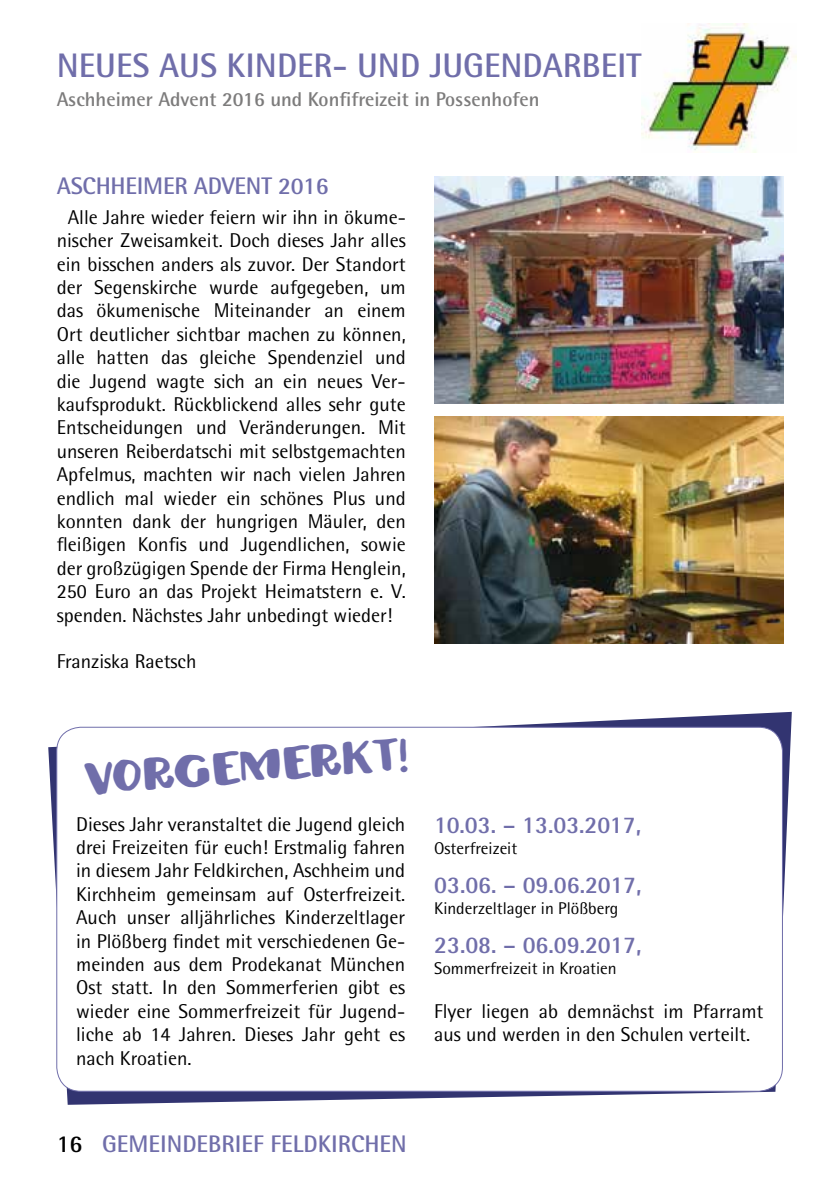
<style>
.page{position:relative;width:840px;height:1191px;background:#fff}
.page>*{position:absolute;margin:0;border:0;box-sizing:border-box;transform-origin:0 0}
.t1{font:38.6px "Carneval Normal";color:#706eaa}
.t2{font:700 34px "Rotis Semi Sans";color:#706eaa}
.t3{font:700 24px "Rotis Semi Sans";color:#706eaa}
.t4{font:20px/23.4px "Rotis Semi Sans";color:#000;text-align:justify}
.t5{font:700 20px "Rotis Semi Sans";color:#7c7b7b}
.t6{font:17px "Rotis Semi Sans";color:#000}
.s1{color:#000}
</style>
<div class="page">
<img style="left:434px;top:176px;width:348px;height:227px">
<img style="left:641px;top:23px;width:154px;height:130px">
<img style="left:434px;top:416px;width:348px;height:228px">
<svg style="left:48px;top:712px;width:743px;height:392px"></svg>
<div style="left:57px;top:727px;width:725px;height:364px;background:#fff;border-radius:24px"></div>
<h2 class="t2" style="left:57px;top:44px;width:586px">NEUES AUS KINDER- UND JUGENDARBEIT</h2>
<p class="t5" style="left:57px;top:87px;width:484px">Aschheimer Advent 2016 und Konfifreizeit in Possenhofen</p>
<p class="t3" style="left:57px;top:171px;width:273px">ASCHHEIMER ADVENT 2016</p>
<p class="t4" style="left:57px;top:205px;width:350px;text-indent:11px">Alle Jahre wieder feiern wir ihn in ökume&shy;nischer Zweisamkeit. Doch dieses Jahr alles ein bisschen anders als zuvor. Der Standort der Segenskirche wurde aufgegeben, um das ökumenische Miteinander an einem Ort deutlicher sichtbar machen zu können, alle hatten das gleiche Spendenziel und die Jugend wagte sich an ein neues Ver&shy;kaufsprodukt. Rückblickend alles sehr gute Entscheidungen und Veränderungen. Mit unseren Reiberdatschi mit selbstgemachten Apfelmus, machten wir nach vielen Jahren endlich mal wieder ein schönes Plus und konnten dank der hungrigen Mäuler, den fleißigen Konfis und Jugendlichen, sowie der großzügigen Spende der Firma Henglein, 250 Euro an das Projekt Heimatstern e. V. spenden. Nächstes Jahr unbedingt wieder!</p>
<p class="t4" style="left:57px;top:650px;width:141px">Franziska Raetsch</p>
<h1 class="t1" style="left:84px;top:756px;width:325px;rotate:-4deg">VORGEMERKT!</h1>
<p class="t4" style="left:76px;top:812px;width:330px">Dieses Jahr veranstaltet die Jugend gleich drei Freizeiten für euch! Erstmalig fahren in diesem Jahr Feldkirchen, Aschheim und Kirchheim gemeinsam auf Osterfreizeit.<br>Auch unser alljährliches Kinderzeltlager in Plößberg findet mit verschiedenen Ge&shy;meinden aus dem Prodekanat München Ost statt. In den Sommerferien gibt es wieder eine Sommerfreizeit für Jugend&shy;liche ab 14 Jahren. Dieses Jahr geht es nach Kroatien.</p>
<p class="t3" style="left:434px;top:810px;width:208px">10.03. – 13.03.2017,</p>
<p class="t6" style="left:434px;top:838px;width:84px">Osterfreizeit</p>
<p class="t3" style="left:434px;top:870px;width:209px">03.06. – 09.06.2017,</p>
<p class="t6" style="left:434px;top:898px;width:185px">Kinderzeltlager in Plößberg</p>
<p class="t3" style="left:434px;top:930px;width:209px">23.08. – 06.09.2017,</p>
<p class="t6" style="left:434px;top:958px;width:184px">Sommerfreizeit in Kroatien</p>
<p class="t4" style="left:434px;top:999px;width:330px">Flyer liegen ab demnächst im Pfarramt aus und werden in den Schulen verteilt.</p>
<p class="t3" style="left:57px;top:1129px;width:351px"><span class="s1">16</span> GEMEINDEBRIEF FELDKIRCHEN</p>
</div>
